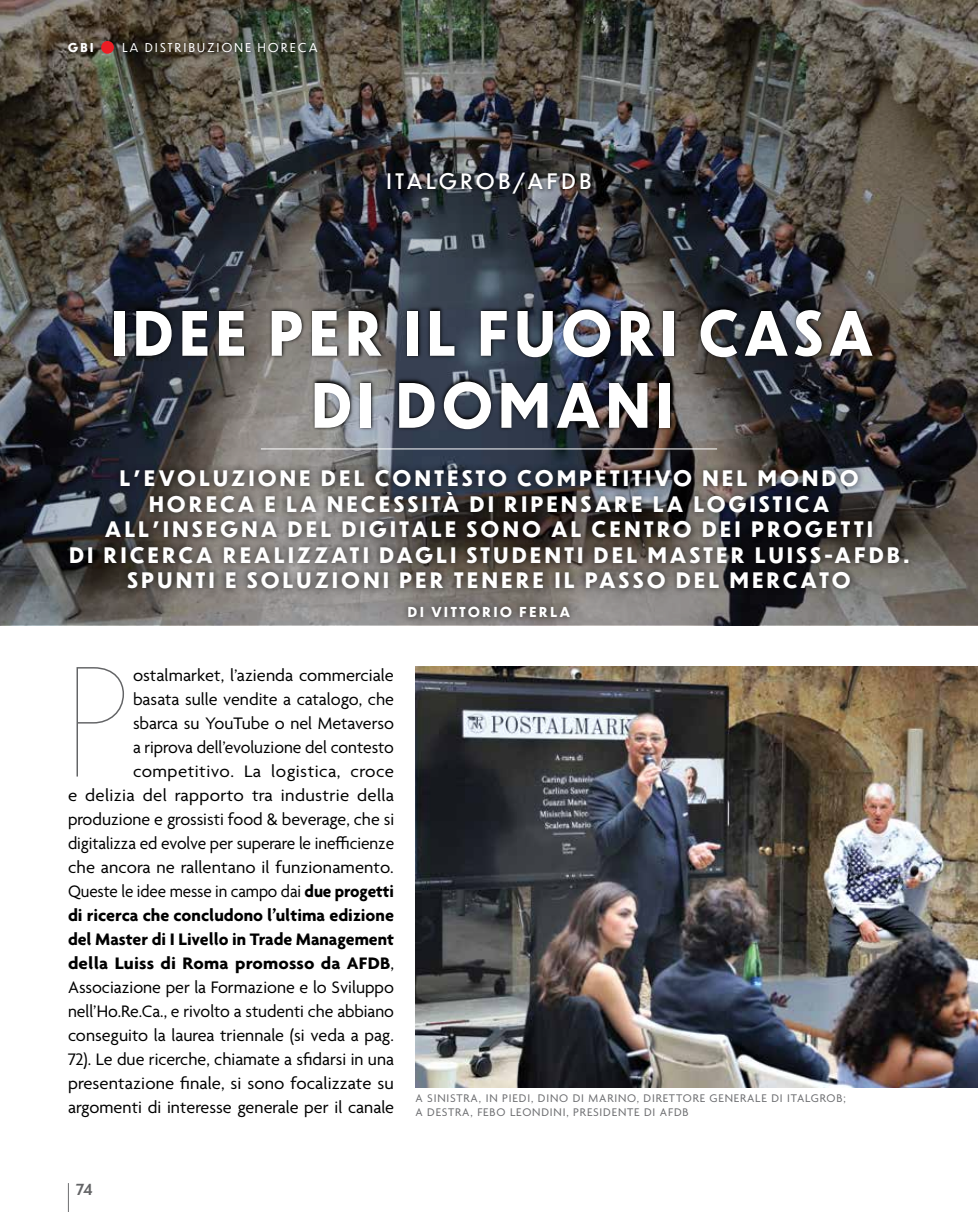
<style>
.page{position:relative;width:978px;height:1212px;background:#fff}
.page>*{position:absolute;margin:0;border:0;box-sizing:border-box;transform-origin:0 0}
.t1{font:100 146.7px "Dunbar Low";color:#636466}
.t2{font:700 60px/72px "Dunbar Low";letter-spacing:.115em;color:#fff;text-align:center;scale:.95 1}
.t3{font:700 21px/25.5px "Dunbar Low";letter-spacing:.17em;color:#fff;text-align:center}
.t4{font:21px "Dunbar Low";letter-spacing:.2em;color:#fff}
.t5{font:18px/24px "Agenda";color:#000;text-align:right}
.t6{font:500 15px "Dunbar Low";color:#636466}
.t7{font:700 13.5px "Dunbar Low";letter-spacing:.2em;color:#fff}
.t8{font:12px/13.5px "Agenda";letter-spacing:.07em;color:#6d6e71}
.t9{font:12px "Dunbar Low";letter-spacing:.2em;color:#fff}
.t10{font:700 12px "Dunbar Low";color:#fff}
.s1{font-weight:700}
</style>
<div class="page">
<svg style="left:68px;top:1183px;width:1px;height:29px"></svg>
<img style="left:0;top:0;width:978px;height:625px">
<div style="left:63px;top:462px;width:852px;height:163px;background:#000;opacity:.75"></div>
<div style="left:384px;top:169px;width:210px;height:29px;background:#000;opacity:.5"></div>
<hr style="left:261px;top:448px;width:456px;height:1px;background:#fff">
<img style="left:415px;top:667px;width:563px;height:420px">
<div style="left:65px;top:38px;width:257px;height:18px;background:#000;opacity:.3"></div>
<img style="left:126px;top:298px;width:3px;height:81px">
<img style="left:106px;top:298px;width:20px;height:81px">
<img style="left:129px;top:298px;width:258px;height:81px">
<img style="left:384px;top:300px;width:16px;height:70px">
<img style="left:420px;top:298px;width:2px;height:72px">
<img style="left:400px;top:298px;width:20px;height:72px">
<img style="left:422px;top:298px;width:234px;height:72px">
<img style="left:614px;top:298px;width:19px;height:72px">
<img style="left:656px;top:298px;width:222px;height:81px">
<img style="left:825px;top:298px;width:19px;height:81px">
<img style="left:327px;top:370px;width:25px;height:81px">
<img style="left:306px;top:370px;width:21px;height:81px">
<img style="left:352px;top:370px;width:326px;height:81px">
<p class="t10" style="left:68px;top:39px;width:27px">GBI</p>
<p class="t9" style="left:122px;top:39px;width:197px">LA DISTRIBUZIONE HORECA</p>
<p class="t4" style="left:387px;top:166px;width:206px">ITALGROB/AFDB</p>
<h2 class="t2" style="left:111px;top:296px;width:803px">IDEE PER IL FUO RI CAS A<br>DI DOMANI</h2>
<p class="t3" style="left:69px;top:465px;width:841px">L’EVOLUZIONE DEL CONTESTO COMPETITIVO NEL MONDO HORECA E LA NECESSITÀ DI RIPENSARE LA LOGISTICA ALL’INSEGNA DEL DIGITALE SONO AL CENTRO DEI PROGETTI<br>DI RICERCA REALIZZATI DAGLI STUDENTI DEL MASTER LUISS-AFDB.<br>SPUNTI E SOLUZIONI PER TENERE IL PASSO DEL MERCATO</p>
<p class="t7" style="left:408px;top:602px;width:164px">DI VITTORIO FERLA</p>
<h1 class="t1" style="left:67px;top:618px;width:61px">P</h1>
<p class="t5" style="left:68px;top:664px;width:328px">ostalmarket, l’azienda commerciale<br>basata sulle vendite a catalogo, che<br>sbarca su YouTube o nel Metaverso<br>a riprova dell’evoluzione del contesto competitivo. La logistica, croce<br>e delizia del rapporto tra industrie della produzione e grossisti food &amp; beverage, che si digitalizza ed evolve per superare le inefficienze che ancora ne rallentano il funzionamento.<br>Queste le idee messe in campo dai <span class="s1">due progetti di ricerca che concludono l’ultima edizione del Master di I Livello in Trade Management della Luiss di Roma promosso da AFDB</span>, Associazione per la Formazione e lo Sviluppo nell’Ho.Re.Ca., e rivolto a studenti che abbiano conseguito la laurea triennale (si veda a pag.<br>72). Le due ricerche, chiamate a sfidarsi in una presentazione finale, si sono focalizzate su argomenti di interesse generale per il canale</p>
<p class="t8" style="left:415px;top:1092px;width:432px">A SINISTRA, IN PIEDI, DINO DI MARINO, DIRETTORE GENERALE DI ITALGROB;<br>A DESTRA, FEBO LEONDINI, PRESIDENTE DI AFDB</p>
<p class="t6" style="left:76px;top:1178px;width:18px">74</p>
</div>
